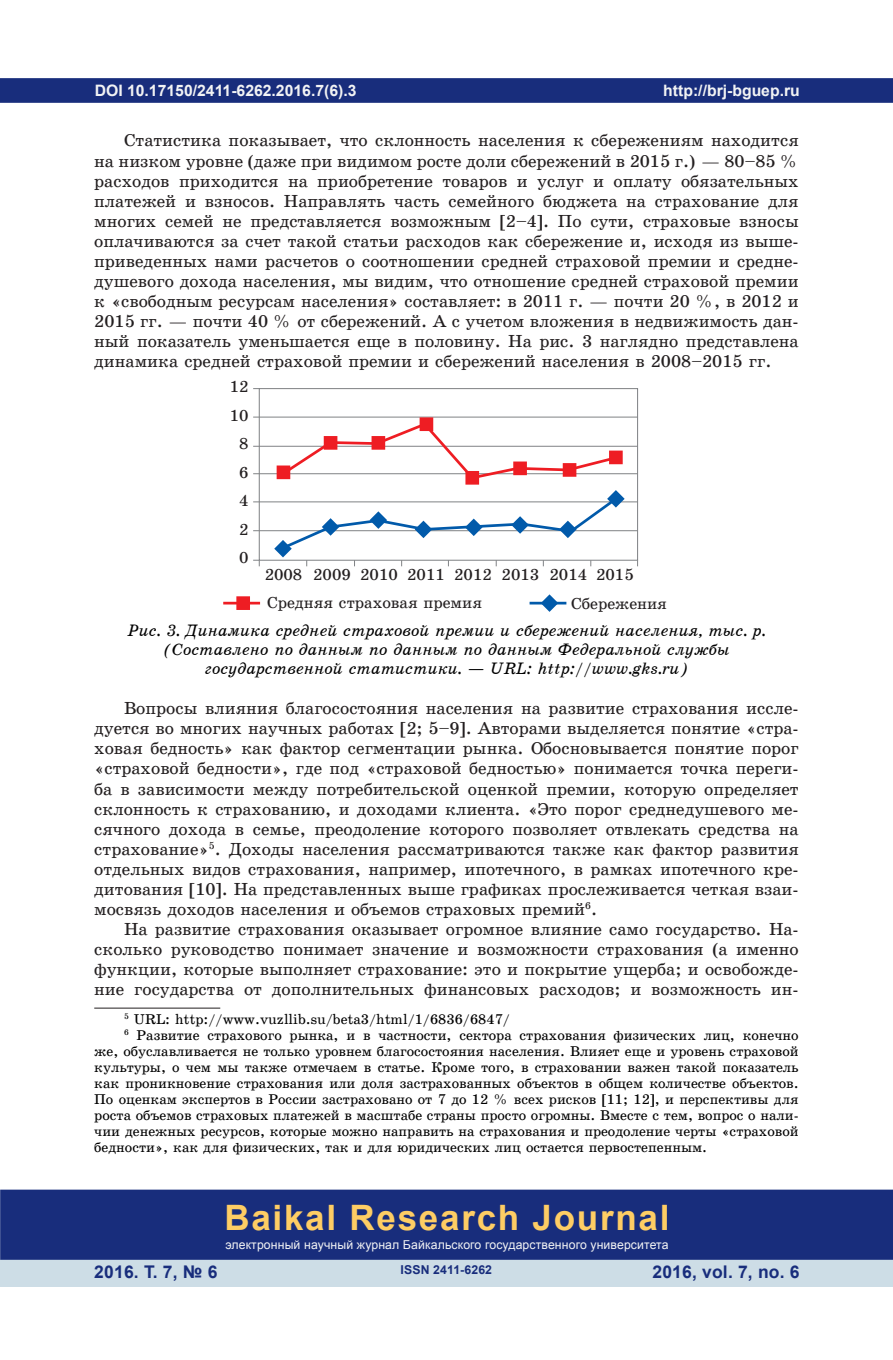
<style>
.page{position:relative;width:893px;height:1360px;background:#fff}
.page>*{position:absolute;margin:0;border:0;box-sizing:border-box;transform-origin:0 0}
.t1{font:700 35px "Arial";letter-spacing:.05em;color:#fecd64}
.t2{font:17.5px/20.1px "School Book C";color:#231f20;text-align:justify}
.t3{font:700 17.5px "Arial";letter-spacing:.01em;color:#182d7c}
.t4{font:16.62px/19.2px "School Book C Italic";color:#000;text-align:center}
.t5{font:16.28px/28.5px "School Book C";color:#231f20}
.t6{font:700 15.75px "Arial";color:#f2f3f4}
.t7{font:14.17px "School Book C";color:#000}
.t8{font:12.25px "Arial";letter-spacing:.01em;color:#f2f3f4}
.t9{font:700 12.25px "Arial";letter-spacing:.01em;color:#182d7c}
</style>
<div class="page">
<div style="left:0;top:78px;width:893px;height:25px;background:#182d7c;border:2px solid #182d7c"></div>
<div style="left:0;top:1258px;width:893px;height:28px;background:#cddde6"></div>
<div style="left:0;top:1189px;width:893px;height:70px;background:#182d7c;border:2px solid #182d7c"></div>
<div style="left:259px;top:388px;width:379px;height:172px;border:1px solid #808285"></div>
<hr style="left:253px;top:417px;width:385px;height:1px;background:#808285">
<hr style="left:253px;top:446px;width:385px;height:1px;background:#808285">
<hr style="left:253px;top:473px;width:385px;height:1px;background:#808285">
<hr style="left:253px;top:501px;width:385px;height:1px;background:#808285">
<hr style="left:253px;top:530px;width:385px;height:1px;background:#808285">
<svg style="left:253px;top:560px;width:7px;height:6px"></svg>
<svg style="left:279px;top:421px;width:340px;height:60px"></svg>
<div style="left:278px;top:467px;width:11px;height:11px;background:#ee1d23"></div>
<div style="left:277px;top:465px;width:13px;height:14px;border:3px solid #ee1d23"></div>
<div style="left:325px;top:437px;width:11px;height:11px;background:#ee1d23"></div>
<div style="left:324px;top:436px;width:13px;height:13px;border:3px solid #ee1d23"></div>
<div style="left:373px;top:437px;width:11px;height:11px;background:#ee1d23"></div>
<div style="left:372px;top:436px;width:13px;height:13px;border:3px solid #ee1d23"></div>
<div style="left:421px;top:419px;width:11px;height:10px;background:#ee1d23"></div>
<div style="left:420px;top:417px;width:13px;height:14px;border:3px solid #ee1d23"></div>
<div style="left:467px;top:472px;width:11px;height:11px;background:#ee1d23"></div>
<div style="left:465px;top:471px;width:14px;height:13px;border:3px solid #ee1d23"></div>
<div style="left:515px;top:463px;width:11px;height:11px;background:#ee1d23"></div>
<div style="left:513px;top:461px;width:14px;height:14px;border:3px solid #ee1d23"></div>
<div style="left:564px;top:464px;width:11px;height:11px;background:#ee1d23"></div>
<div style="left:563px;top:463px;width:13px;height:13px;border:3px solid #ee1d23"></div>
<div style="left:610px;top:452px;width:11px;height:11px;background:#ee1d23"></div>
<div style="left:609px;top:450px;width:14px;height:14px;border:3px solid #ee1d23"></div>
<svg style="left:272px;top:490px;width:354px;height:76px"></svg>
<div style="left:238px;top:597px;width:11px;height:11px;background:#ee1d23"></div>
<div style="left:236px;top:596px;width:14px;height:14px;border:3px solid #ee1d23"></div>
<svg style="left:539px;top:594px;width:21px;height:18px"></svg>
<hr style="left:530px;top:601px;width:36px;height:3px;background:#015aaa">
<hr style="left:223px;top:601px;width:37px;height:3px;background:#ee1d23">
<hr style="left:94px;top:1007px;width:126px;height:1px;background:#231f20">
<p class="t6" style="left:95px;top:79px;width:263px">DOI 10.17150/2411-6262.2016.7(6).3</p>
<p class="t2" style="left:94px;top:131px;width:706px;text-indent:30px">Статистика показывает, что склонность населения к сбережениям находится на низком уровне (даже при видимом росте доли сбережений в 2015 г.) — 80–85 % расходов приходится на приобретение товаров и услуг и оплату обязательных платежей и взносов. Направлять часть семейного бюджета на страхование для многих семей не представляется возможным [2–4]. По сути, страховые взносы оплачиваются за счет такой статьи расходов как сбережение и, исходя из выше&shy;приведенных нами расчетов о соотношении средней страховой премии и средне&shy;душевого дохода населения, мы видим, что отношение средней страховой премии к «свободным ресурсам населения» составляет: в 2011 г. — почти 20 %, в 2012 и 2015 гг. — почти 40 % от сбережений. А с учетом вложения в недвижимость дан&shy;ный показатель уменьшается еще в половину. На рис. 3 наглядно представлена динамика средней страховой премии и сбережений населения в 2008–2015 гг.</p>
<p class="t6" style="left:663px;top:79px;width:138px">http://brj-bguep.ru</p>
<p class="t5" style="left:230px;top:372px;width:20px;text-align:center">12<br>10<br>8<br>6<br>4<br>2<br>0</p>
<p class="t5" style="left:265px;top:561px;width:371px;line-height:27.7px">2008 2009 2010 2011 2012 2013 2014 2015<br>Средняя страховая премия</p>
<p class="t5" style="left:571px;top:589px;width:97px">Сбережения</p>
<p class="t4" style="left:127px;top:620px;width:640px">Рис. 3. Динамика средней страховой премии и сбережений населения, тыс. р. (Составлено по данным по данным по данным Федеральной службы государственной статистики. — URL: http://www.gks.ru)</p>
<p class="t2" style="left:94px;top:698px;width:706px;text-indent:30px">Вопросы влияния благосостояния населения на развитие страхования иссле&shy;дуется во многих научных работах [2; 5–9]. Авторами выделяется понятие «стра&shy;ховая бедность» как фактор сегментации рынка. Обосновывается понятие порог «страховой бедности», где под «страховой бедностью» понимается точка переги&shy;ба в зависимости между потребительской оценкой премии, которую определяет склонность к страхованию, и доходами клиента. «Это порог среднедушевого ме&shy;сячного дохода в семье, преодоление которого позволяет отвлекать средства на страхование»<sup>5</sup>. Доходы населения рассматриваются также как фактор развития отдельных видов страхования, например, ипотечного, в рамках ипотечного кре&shy;дитования [10]. На представленных выше графиках прослеживается четкая взаи&shy;мосвязь доходов населения и объемов страховых премий<sup>6</sup>.</p>
<p class="t2" style="left:94px;top:919px;width:706px;text-indent:30px">На развитие страхования оказывает огромное влияние само государство. На&shy;сколько руководство понимает значение и возможности страхования (а именно функции, которые выполняет страхование: это и покрытие ущерба; и освобожде&shy;ние государства от дополнительных финансовых расходов; и возможность ин-</p>
<p class="t7" style="left:124px;top:1011px;width:387px"><sup>5</sup> URL: http://www.vuzllib.su/beta3/html/1/6836/6847/</p>
<p class="t7" style="left:124px;top:1027px;width:676px"><sup>6</sup> Развитие страхового рынка, и в частности, сектора страхования физических лиц, конечно</p>
<p class="t7" style="left:94px;top:1043px;width:706px">же, обуславливается не только уровнем благосостояния населения. Влияет еще и уровень страховой</p>
<p class="t7" style="left:94px;top:1059px;width:706px">культуры, о чем мы также отмечаем в статье. Кроме того, в страховании важен такой показатель</p>
<p class="t7" style="left:94px;top:1075px;width:706px">как проникновение страхования или доля застрахованных объектов в общем количестве объектов.</p>
<p class="t7" style="left:94px;top:1091px;width:706px">По оценкам экспертов в России застраховано от 7 до 12 % всех рисков [11; 12], и перспективы для</p>
<p class="t7" style="left:94px;top:1107px;width:706px">роста объемов страховых платежей в масштабе страны просто огромны. Вместе с тем, вопрос о нали-</p>
<p class="t7" style="left:94px;top:1123px;width:706px">чии денежных ресурсов, которые можно направить на страхования и преодоление черты «страховой</p>
<p class="t7" style="left:94px;top:1138px;width:614px">бедности», как для физических, так и для юридических лиц остается первостепенным.</p>
<h1 class="t1" style="left:224px;top:1193px;width:447px">Baikal Research Journal</h1>
<p class="t8" style="left:225px;top:1236px;width:445px">электронный научный журнал Байкальского государственного университета</p>
<p class="t3" style="left:94px;top:1259px;width:125px">2016. Т. 7, № 6</p>
<p class="t3" style="left:652px;top:1259px;width:149px">2016, vol. 7, no. 6</p>
<p class="t9" style="left:401px;top:1261px;width:93px">ISSN 2411-6262</p>
</div>
